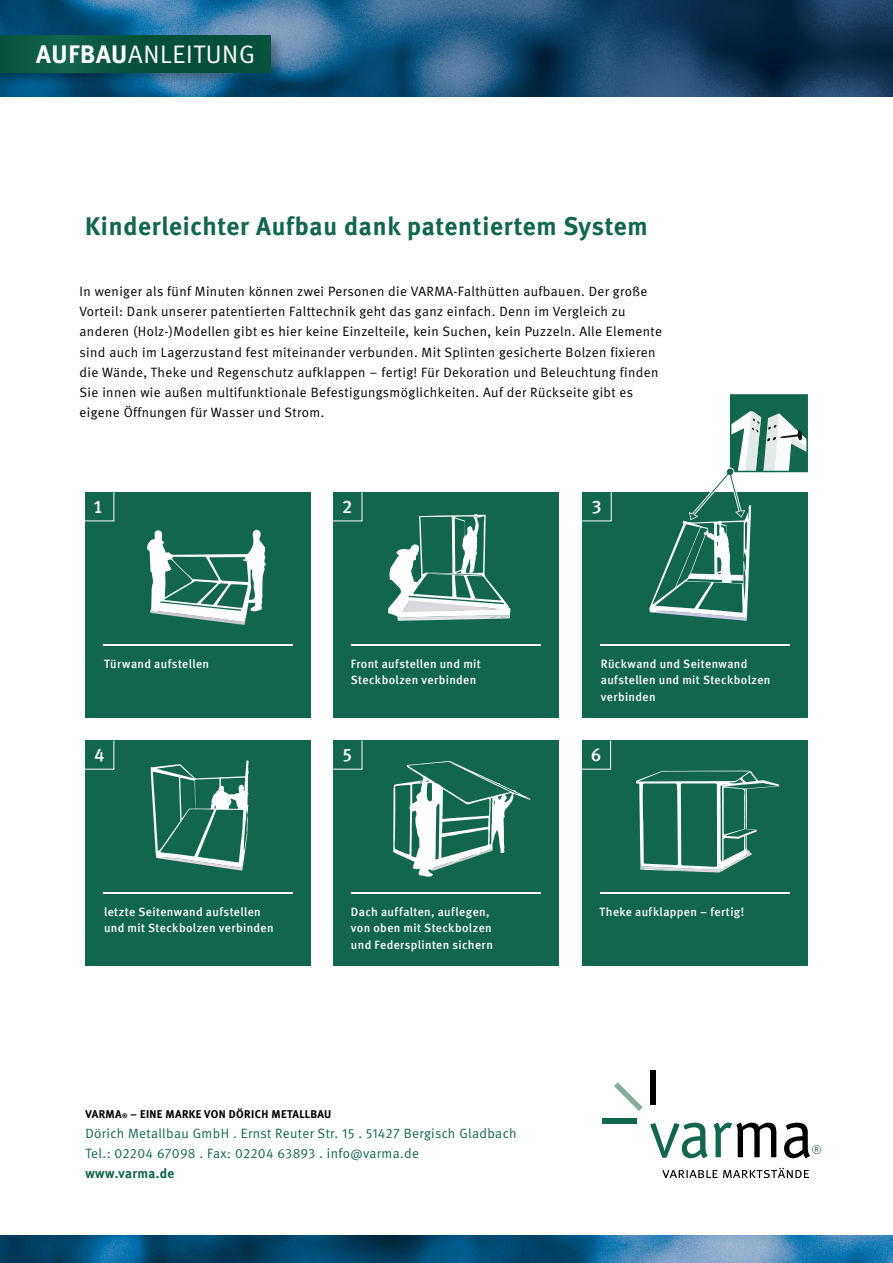
<style>
.page{position:relative;width:893px;height:1263px;background:#fff}
.page>*{position:absolute;margin:0;border:0;box-sizing:border-box;transform-origin:0 0}
.t1{font:700 25.5px "Meta";letter-spacing:.03em;color:#12664d}
.t2{font:25.35px "Meta Normal";letter-spacing:.03em;color:#fff}
.t3{font:18.3px "Meta Plus Medium Caps";color:#fff}
.t4{font:13.5px/20.2px "Meta Normal";letter-spacing:.03em;color:#000}
.t5{font:13.5px/20.2px "Meta Normal";letter-spacing:.03em;color:#12664d}
.t6{font:700 13.5px "Meta";letter-spacing:.03em;color:#12664d}
.t7{font:500 12px/16.5px "Meta";letter-spacing:.03em;color:#fff}
.t8{font:700 11.25px "Meta";letter-spacing:.03em;color:#000}
.s1{font-family:"Meta";font-weight:700}
.s2{font-size:6.6px}
.s3{font-family:"Meta Normal Expert"}
</style>
<div class="page">
<img style="left:0;top:0;width:156px;height:97px">
<svg style="left:156px;top:0;width:737px;height:97px;background:#1d4d72"></svg>
<div style="left:0;top:32px;width:286px;height:55px;background:#000;opacity:.3"></div>
<div style="left:0;top:35px;width:271px;height:38px;background:linear-gradient(to right,#0f5e47,#044c38)"></div>
<div style="left:85px;top:492px;width:226px;height:226px;background:#12664d"></div>
<svg style="left:147px;top:529px;width:119px;height:96px"></svg>
<hr style="left:103px;top:644px;width:190px;height:1px;background:#fff">
<svg style="left:85px;top:492px;width:30px;height:30px"></svg>
<div style="left:333px;top:492px;width:226px;height:226px;background:#12664d"></div>
<svg style="left:388px;top:514px;width:122px;height:107px"></svg>
<hr style="left:351px;top:644px;width:190px;height:1px;background:#fff">
<svg style="left:333px;top:492px;width:30px;height:30px"></svg>
<div style="left:582px;top:740px;width:225px;height:226px;background:#12664d"></div>
<svg style="left:636px;top:770px;width:143px;height:102px"></svg>
<hr style="left:599px;top:892px;width:190px;height:1px;background:#fff">
<svg style="left:582px;top:740px;width:29px;height:30px"></svg>
<div style="left:333px;top:740px;width:226px;height:226px;background:#12664d"></div>
<svg style="left:393px;top:761px;width:137px;height:116px"></svg>
<hr style="left:351px;top:892px;width:190px;height:1px;background:#fff">
<svg style="left:333px;top:740px;width:30px;height:30px"></svg>
<div style="left:85px;top:740px;width:226px;height:226px;background:#12664d"></div>
<svg style="left:151px;top:760px;width:98px;height:111px"></svg>
<hr style="left:103px;top:892px;width:190px;height:1px;background:#fff">
<svg style="left:85px;top:740px;width:30px;height:30px"></svg>
<svg style="left:650px;top:1070px;width:5px;height:35px"></svg>
<svg style="left:614px;top:1082px;width:29px;height:29px"></svg>
<svg style="left:602px;top:1118px;width:35px;height:5px"></svg>
<svg style="left:662px;top:1168px;width:147px;height:10px"></svg>
<svg style="left:650px;top:1123px;width:171px;height:35px"></svg>
<img style="left:0;top:1235px;width:893px;height:28px">
<div style="left:582px;top:492px;width:226px;height:226px;background:#12664d"></div>
<hr style="left:600px;top:644px;width:189px;height:1px;background:#fff">
<svg style="left:582px;top:492px;width:30px;height:30px"></svg>
<div style="left:731px;top:395px;width:76px;height:76px;background:#12664d"></div>
<div style="left:730px;top:394px;width:78px;height:78px;border:2px solid #12664d"></div>
<svg style="left:649px;top:411px;width:159px;height:210px"></svg>
<h2 class="t2" style="left:36px;top:40px;width:220px"><span class="s1">AUFBAU</span>ANLEITUNG</h2>
<h1 class="t1" style="left:85px;top:211px;width:564px">Kinderleichter Aufbau dank patentiertem System</h1>
<p class="t4" style="left:80px;top:281px;width:584px">In weniger als fünf Minuten können zwei Personen die VARMA-Falthütten aufbauen. Der große Vorteil: Dank unserer patentierten Falttechnik geht das ganz einfach. Denn im Vergleich zu anderen (Holz-)Modellen gibt es hier keine Einzelteile, kein Suchen, kein Puzzeln. Alle Elemente sind auch im Lagerzustand fest miteinander verbunden. Mit Splinten gesicherte Bolzen fixieren die Wände, Theke und Regenschutz aufklappen – fertig! Für Dekoration und Beleuchtung finden Sie innen wie außen multifunktionale Befestigungsmöglichkeiten. Auf der Rückseite gibt es eigene Öffnungen für Wasser und Strom.</p>
<h3 class="t3" style="left:93px;top:496px;width:11px">1</h3>
<h3 class="t3" style="left:343px;top:496px;width:11px">2</h3>
<h3 class="t3" style="left:592px;top:496px;width:11px">3</h3>
<p class="t7" style="left:104px;top:655px;width:107px">Türwand aufstellen</p>
<p class="t7" style="left:351px;top:655px;width:131px">Front aufstellen und mit<br>Steckbolzen verbinden</p>
<p class="t7" style="left:601px;top:655px;width:171px">Rückwand und Seitenwand aufstellen und mit Steckbolzen verbinden</p>
<h3 class="t3" style="left:94px;top:744px;width:11px">4</h3>
<h3 class="t3" style="left:343px;top:744px;width:11px">5</h3>
<h3 class="t3" style="left:591px;top:744px;width:11px">6</h3>
<p class="t7" style="left:104px;top:903px;width:171px">letzte Seitenwand aufstellen und mit Steckbolzen verbinden</p>
<p class="t7" style="left:351px;top:903px;width:143px">Dach auffalten, auflegen, von oben mit Steckbolzen und Federsplinten sichern</p>
<p class="t7" style="left:599px;top:903px;width:146px">Theke aufklappen – fertig!</p>
<p class="t8" style="left:85px;top:1107px;width:247px">VARMA<span class="s2">®</span> – EINE MARKE VON DÖRICH METALLBAU</p>
<p class="t5" style="left:85px;top:1123px;width:433px">Dörich Metallbau GmbH . Ernst Reuter Str. <span class="s3">15</span> . <span class="s3">51427</span> Bergisch Gladbach<br>Tel.: <span class="s3">02204 67098</span> . Fax: <span class="s3">02204 63893</span> . info@varma.de</p>
<p class="t6" style="left:85px;top:1165px;width:90px">www.varma.de</p>
</div>
